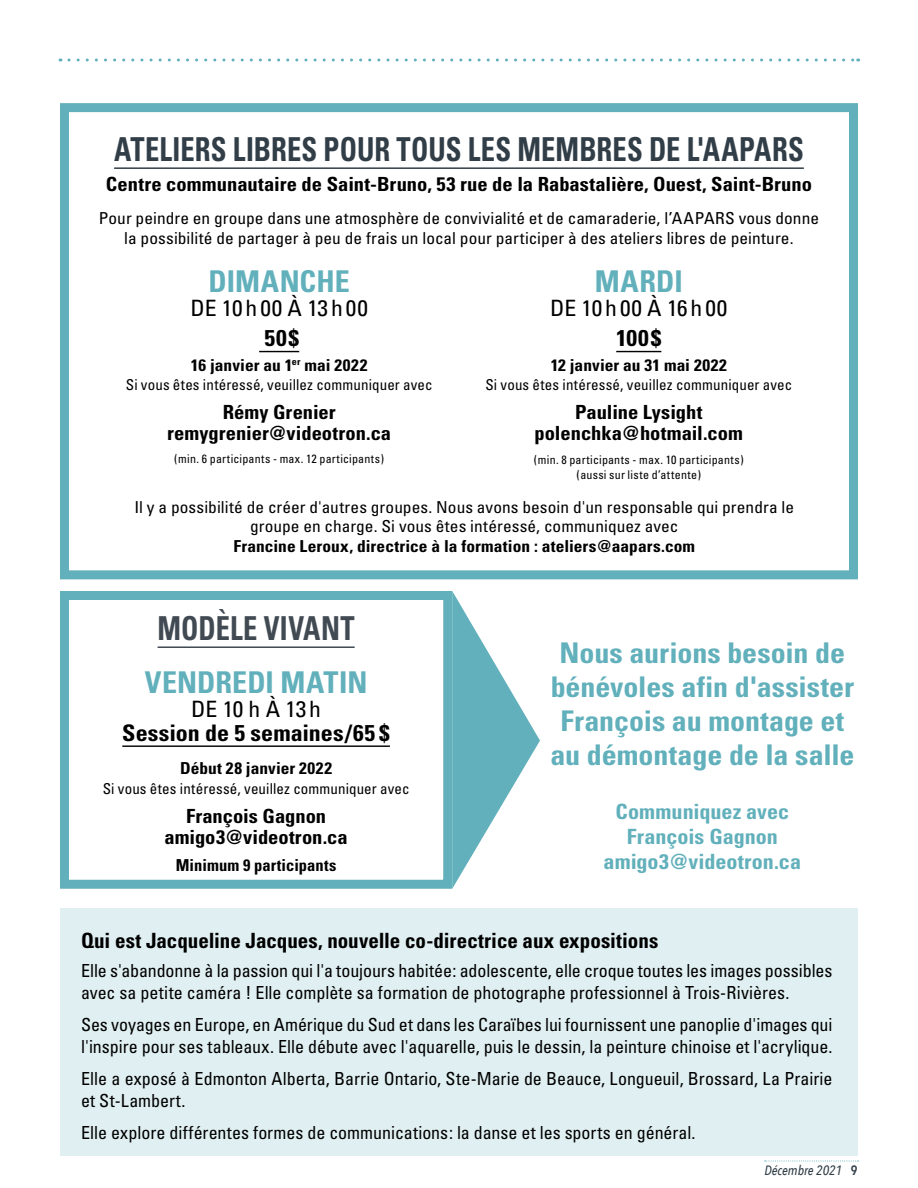
<style>
.page{position:relative;width:918px;height:1188px;background:#fff}
.page>*{position:absolute;margin:0;border:0;box-sizing:border-box;transform-origin:0 0}
.t1{font:700 condensed 33px "Univers";letter-spacing:.005em;color:#313e48;scale:.86 1}
.t2{font:700 condensed 33px "Univers";letter-spacing:.01em;color:#414a53;scale:.86 1}
.t3{font:700 condensed 30px "Univers";letter-spacing:.005em;color:#61b0bb}
.t4{font:700 condensed 28.5px/34.2px "Univers";letter-spacing:-.005em;color:#61b0bb;text-align:center;scale:1.05 1}
.t5{font:700 condensed 22.8px "Univers";letter-spacing:.005em;color:#000;scale:1.05 1}
.t6{font:condensed 22.5px "Univers";letter-spacing:.04em;color:#000;scale:1.05 1}
.t7{font:700 condensed 21px "Univers";color:#000}
.t8{font:700 condensed 21px/25.2px "Univers";color:#61b0bb;text-align:center;scale:1.05 1}
.t9{font:700 condensed 19.5px/21px "Univers";color:#000;text-align:center;scale:1.05 1}
.t10{font:condensed 18px/22.5px "Univers";letter-spacing:-.005em;color:#000}
.t11{font:condensed 16.5px/19.5px "Univers";letter-spacing:.005em;color:#000;text-align:center;scale:1.05 1}
.t12{font:700 condensed 16.5px "Univers";letter-spacing:.005em;color:#000;scale:1.05 1}
.t13{font:700 condensed 16.5px "Univers";letter-spacing:.005em;color:#000}
.t14{font:condensed 15px "Univers";letter-spacing:.01em;color:#000}
.t15{font:italic 500 13.5px "Avenir Next Condensed";color:#313e48}
.t16{font:condensed 12px/15px "Univers";letter-spacing:.015em;color:#000;text-align:center}
.s1{font-weight:600;font-style:normal}
</style>
<div class="page">
<svg style="left:765px;top:1161px;width:93px;height:1px"></svg>
<svg style="left:69px;top:58px;width:790px;height:4px"></svg>
<div style="left:60px;top:103px;width:798px;height:476px;border:9px solid #61b0bb"></div>
<div style="left:60px;top:591px;width:392px;height:298px;border:9px solid #61b0bb"></div>
<hr style="left:158px;top:646px;width:197px;height:2px;background:#414a53">
<hr style="left:122px;top:745px;width:268px;height:2px;background:#000">
<hr style="left:114px;top:167px;width:690px;height:2px;background:#313e48">
<hr style="left:259px;top:351px;width:40px;height:1px;background:#000">
<hr style="left:616px;top:351px;width:45px;height:1px;background:#000">
<svg style="left:452px;top:591px;width:88px;height:298px"></svg>
<div style="left:60px;top:908px;width:798px;height:248px;background:#e0eff1"></div>
<h1 class="t1" style="left:114px;top:129px;width:804px">ATELIERS LIBRES POUR TOUS LES MEMBRES DE L'AAPARS</h1>
<p class="t9" style="left:106px;top:174px;width:674px">Centre communautaire de Saint-Bruno, 53 rue de la Rabastalière, Ouest, Saint-Bruno</p>
<p class="t11" style="left:99px;top:209px;width:687px">Pour peindre en groupe dans une atmosphère de convivialité et de camaraderie, l’AAPARS vous donne la possibilité de partager à peu de frais un local pour participer à des ateliers libres de peinture.</p>
<h2 class="t3" style="left:209px;top:263px;width:143px">DIMANCHE</h2>
<p class="t6" style="left:190px;top:294px;width:170px">DE 10h00 À 13h00</p>
<p class="t5" style="left:264px;top:324px;width:35px">50$</p>
<p class="t12" style="left:191px;top:355px;width:170px">16 janvier au 1<sup>er</sup> mai 2022</p>
<p class="t14" style="left:126px;top:375px;width:308px">Si vous êtes intéressé, veuillez communiquer avec</p>
<p class="t9" style="left:167px;top:402px;width:215px">Rémy Grenier remygrenier@videotron.ca</p>
<p class="t16" style="left:174px;top:451px;width:211px">(min. 6 participants - max. 12 participants)</p>
<h2 class="t3" style="left:595px;top:263px;width:89px">MARDI</h2>
<p class="t6" style="left:550px;top:294px;width:170px">DE 10h00 À 16h00</p>
<p class="t5" style="left:616px;top:324px;width:44px">100$</p>
<p class="t12" style="left:551px;top:355px;width:169px">12 janvier au 31 mai 2022</p>
<p class="t14" style="left:485px;top:375px;width:308px">Si vous êtes intéressé, veuillez communiquer avec</p>
<p class="t9" style="left:535px;top:401px;width:200px;line-height:21.5px">Pauline Lysight polenchka@hotmail.com</p>
<p class="t16" style="left:534px;top:453px;width:211px">(min. 8 participants - max. 10 participants) (aussi sur liste d’attente)</p>
<p class="t11" style="left:134px;top:497px;width:630px">Il y a possibilité de créer d'autres groupes. Nous avons besoin d'un responsable qui prendra le groupe en charge. Si vous êtes intéressé, communiquez avec</p>
<p class="t12" style="left:233px;top:536px;width:441px">Francine Leroux, directrice à la formation : ateliers@aapars.com</p>
<h1 class="t2" style="left:158px;top:609px;width:231px">MODÈLE VIVANT</h1>
<h2 class="t3" style="left:145px;top:664px;width:224px">VENDREDI MATIN</h2>
<p class="t6" style="left:191px;top:694px;width:125px">DE 10 h À 13 h</p>
<p class="t5" style="left:122px;top:719px;width:256px">Session de 5 semaines/65 $</p>
<p class="t12" style="left:180px;top:758px;width:146px">Début 28 janvier 2022</p>
<p class="t14" style="left:103px;top:779px;width:308px">Si vous êtes intéressé, veuillez communiquer avec</p>
<p class="t9" style="left:164px;top:805px;width:176px">François Gagnon amigo3@videotron.ca</p>
<p class="t13" style="left:176px;top:855px;width:162px">Minimum 9 participants</p>
<h3 class="t4" style="left:550px;top:635px;width:291px">Nous aurions besoin de bénévoles afin d'assister<br>François au montage et au démontage de la salle</h3>
<p class="t8" style="left:604px;top:799px;width:190px">Communiquez avec<br>François Gagnon amigo3@videotron.ca</p>
<p class="t7" style="left:81px;top:928px;width:579px">Qui est Jacqueline Jacques, nouvelle co-directrice aux expositions</p>
<p class="t10" style="left:81px;top:959px;width:753px">Elle s'abandonne à la passion qui l'a toujours habitée: adolescente, elle croque toutes les images possibles avec sa petite caméra ! Elle complète sa formation de photographe professionnel à Trois-Rivières.</p>
<p class="t10" style="left:81px;top:1013px;width:753px">Ses voyages en Europe, en Amérique du Sud et dans les Caraïbes lui fournissent une panoplie d'images qui l'inspire pour ses tableaux. Elle débute avec l'aquarelle, puis le dessin, la peinture chinoise et l'acrylique.</p>
<p class="t10" style="left:81px;top:1067px;width:753px">Elle a exposé à Edmonton Alberta, Barrie Ontario, Ste-Marie de Beauce, Longueuil, Brossard, La Prairie et St-Lambert.</p>
<p class="t10" style="left:81px;top:1121px;width:616px">Elle explore différentes formes de communications: la danse et les sports en général.</p>
<p class="t15" style="left:764px;top:1162px;width:95px">Décembre 2021 <span class="s1">9</span></p>
</div>
